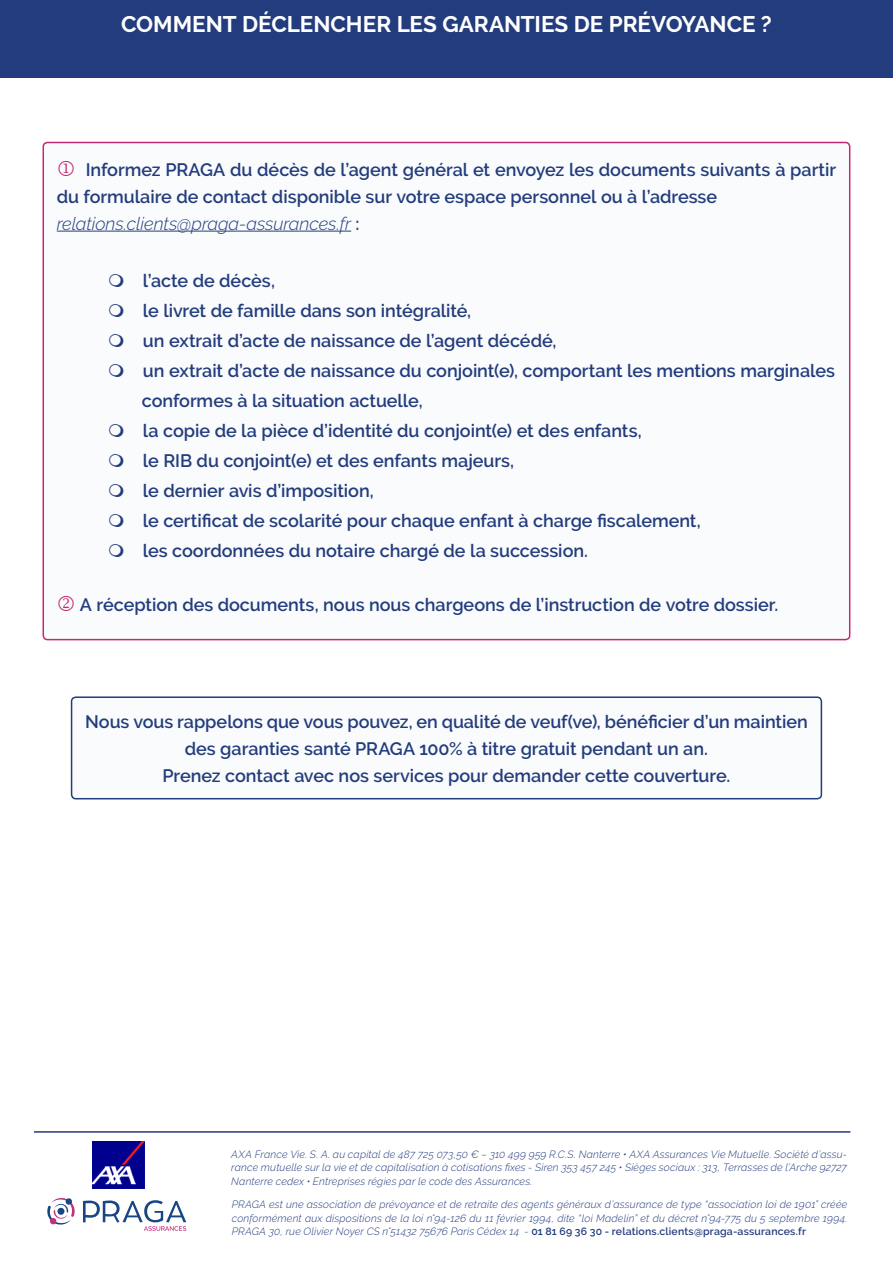
<style>
.page{position:relative;width:893px;height:1263px;background:#fff}
.page>*{position:absolute;margin:0;border:0;box-sizing:border-box;transform-origin:0 0}
.t1{font:700 22.5px "Raleway";color:#fff}
.t2{font:600 18px/30px "Raleway";color:#233c7d}
.t3{font:italic 300 10.5px/13.5px "Raleway";letter-spacing:.015em;color:#233c7d;text-align:justify}
.s1{font-weight:300;font-style:italic}
.s2{font-weight:600;font-style:normal}
</style>
<div class="page">
<div style="left:43px;top:142px;width:807px;height:498px;background:#f9fbfc;border-radius:4px"></div>
<hr style="left:57px;top:231px;width:294px;height:1px;background:#233c7d">
<div style="left:72px;top:697px;width:749px;height:102px;background:#f9fbfc;border-radius:4px"></div>
<div style="left:71px;top:696px;width:751px;height:103px;border:2px solid #233c7d;border-radius:4px"></div>
<div style="left:0;top:0;width:893px;height:78px;background:#233c7d"></div>
<svg style="left:47px;top:1198px;width:28px;height:27px"></svg>
<div style="left:57px;top:1208px;width:7px;height:7px;background:#164684;border-radius:50%"></div>
<svg style="left:83px;top:1200px;width:103px;height:31px"></svg>
<hr style="left:34px;top:1131px;width:816px;height:2px;background:#233c7d">
<img style="left:93px;top:1142px;width:51px;height:46px">
<p class="t1" style="left:121px;top:11px;width:652px">COMMENT DÉCLENCHER LES GARANTIES DE PRÉVOYANCE ?</p>
<p class="t2" style="left:57px;top:156px;width:781px;line-height:27px;text-indent:29px">Informez PRAGA du décès de l’agent général et envoyez les documents suivants à partir du formulaire de contact disponible sur votre espace personnel ou à l’adresse <span class="s1">relations.clients@praga-assurances.fr</span> :</p>
<p class="t2" style="left:142px;top:266px;width:695px">l’acte de décès,<br>le livret de famille dans son intégralité,<br>un extrait d’acte de naissance de l’agent décédé,<br>un extrait d’acte de naissance du conjoint(e), comportant les mentions marginales conformes à la situation actuelle,<br>la copie de la pièce d’identité du conjoint(e) et des enfants,<br>le RIB du conjoint(e) et des enfants majeurs,<br>le dernier avis d’imposition,<br>le certificat de scolarité pour chaque enfant à charge fiscalement,<br>les coordonnées du notaire chargé de la succession.</p>
<p class="t2" style="left:80px;top:590px;width:700px">A réception des documents, nous nous chargeons de l’instruction de votre dossier.</p>
<p class="t2" style="left:85px;top:708px;width:724px;line-height:27px;text-align:center">Nous vous rappelons que vous pouvez, en qualité de veuf(ve), bénéficier d’un maintien des garanties santé PRAGA 100% à titre gratuit pendant un an.<br>Prenez contact avec nos services pour demander cette couverture.</p>
<p class="t3" style="left:231px;top:1148px;width:617px">AXA France Vie. S. A. au capital de 487 725 073,50 € – 310 499 959 R.C.S. Nanterre • AXA Assurances Vie Mutuelle. Société d’assu&shy;rance mutuelle sur la vie et de capitalisation à cotisations fixes - Siren 353 457 245 • Sièges sociaux : 313, Terrasses de l’Arche 92727<br>Nanterre cedex • Entreprises régies par le code des Assurances.</p>
<p class="t3" style="left:232px;top:1198px;width:617px">PRAGA est une association de prévoyance et de retraite des agents généraux d’assurance de type “association loi de 1901” créée conformément aux dispositions de la loi n°94-126 du 11 février 1994, dite “loi Madelin” et du décret n°94-775 du 5 septembre 1994.<br>PRAGA 30, rue Olivier Noyer CS n°51432 75676 Paris Cédex 14 - <span class="s2">01 81 69 36 30 - relations.clients@praga-assurances.fr</span></p>
</div>
